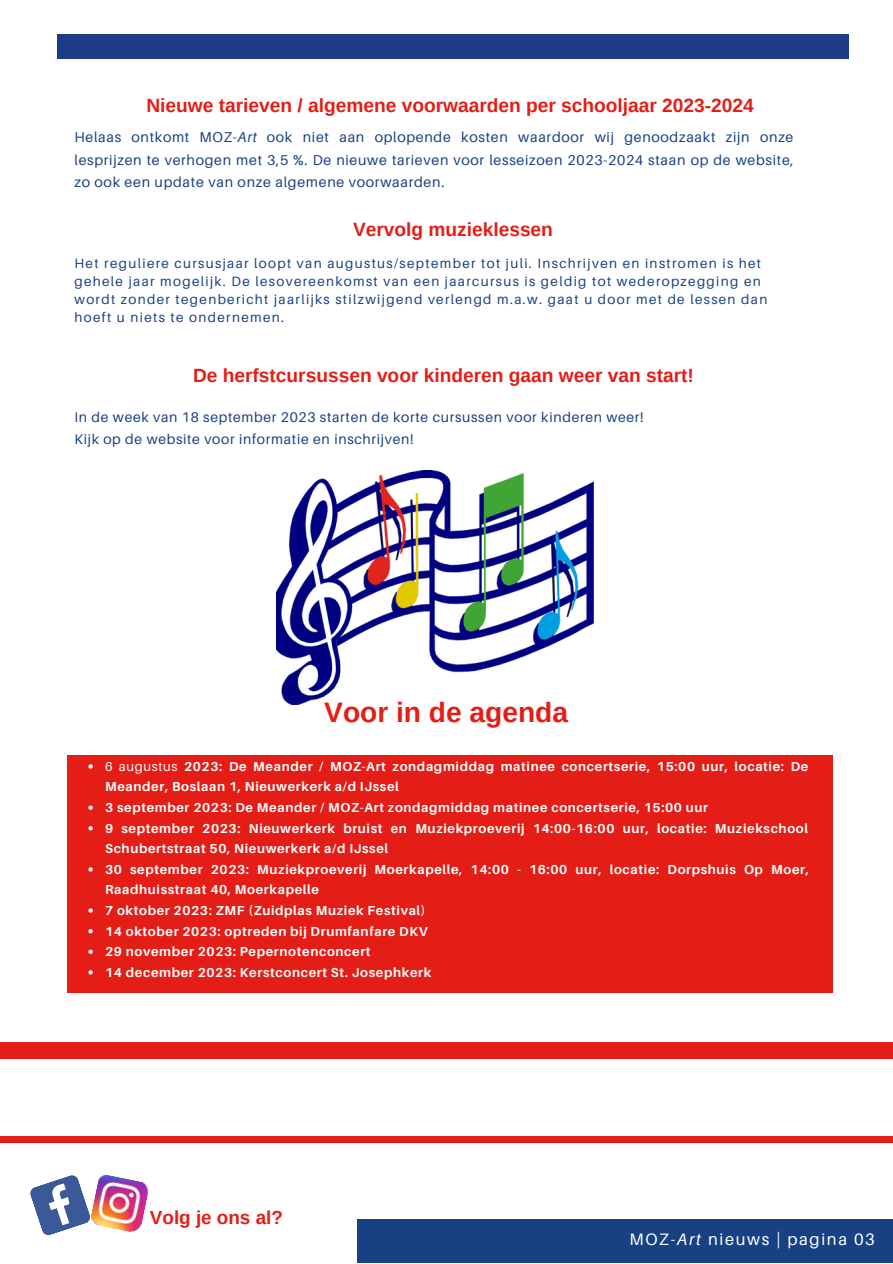
<style>
.page{position:relative;width:893px;height:1264px;background:#fff}
.page>*{position:absolute;margin:0;border:0;box-sizing:border-box;transform-origin:0 0}
.t1{font:700 28.2px "Arimo";color:#e41d16}
.t2{font:700 19.2px "Arimo";color:#e41d16}
.t3{font:700 18.9px "Arimo";color:#e41d16}
.t4{font:16.5px "Aileron";letter-spacing:.1em;color:#fff}
.t5{font:14.25px/22.5px "Aileron";letter-spacing:.05em;color:#184183;text-align:justify}
.t6{font:13.95px "Aileron";letter-spacing:.05em;color:#184183}
.t7{font:13.5px/18px "Aileron";letter-spacing:.1em;color:#184183}
.t8{font:700 13.05px/20.5px "Aileron";letter-spacing:.05em;color:#fff}
.s1{font-style:italic}
.s2{font-weight:400}
</style>
<div class="page">
<div style="left:357px;top:1219px;width:535px;height:43px;background:#184183"></div>
<div style="left:0;top:1136px;width:892px;height:5px;background:#e41d16"></div>
<div style="left:0;top:1042px;width:892px;height:16px;background:#e41d16"></div>
<div style="left:58px;top:35px;width:790px;height:23px;background:#1c3c87"></div>
<div style="left:67px;top:755px;width:765px;height:237px;background:#e41d16"></div>
<svg style="left:30px;top:1175px;width:59px;height:61px"></svg>
<img style="left:89px;top:1174px;width:60px;height:58px">
<img style="left:276px;top:470px;width:318px;height:234px">
<svg style="left:88px;top:764px;width:5px;height:4px"></svg>
<svg style="left:88px;top:805px;width:5px;height:4px"></svg>
<svg style="left:88px;top:826px;width:5px;height:4px"></svg>
<svg style="left:88px;top:867px;width:5px;height:4px"></svg>
<svg style="left:88px;top:908px;width:5px;height:4px"></svg>
<svg style="left:88px;top:929px;width:5px;height:4px"></svg>
<svg style="left:88px;top:949px;width:5px;height:4px"></svg>
<svg style="left:88px;top:970px;width:5px;height:4px"></svg>
<p class="t2" style="left:146px;top:94px;width:609px">Nieuwe tarieven / algemene voorwaarden per schooljaar 2023-2024</p>
<p class="t5" style="left:74px;top:126px;width:720px">Helaas ontkomt MOZ<span class="s1">-Art</span> ook niet aan oplopende kosten waardoor wij genoodzaakt zijn onze lesprijzen te verhogen met 3,5 %. De nieuwe tarieven voor lesseizoen 2023-2024 staan op de website, zo ook een update van onze algemene voorwaarden.</p>
<p class="t2" style="left:353px;top:219px;width:201px">Vervolg muzieklessen</p>
<p class="t7" style="left:74px;top:254px;width:694px">Het reguliere cursusjaar loopt van augustus/september tot juli. Inschrijven en instromen is het gehele jaar mogelijk. De lesovereenkomst van een jaarcursus is geldig tot wederopzegging en wordt zonder tegenbericht jaarlijks stilzwijgend verlengd m.a.w. gaat u door met de lessen dan hoeft u niets te ondernemen.</p>
<p class="t2" style="left:193px;top:364px;width:502px">De herfstcursussen voor kinderen gaan weer van start!</p>
<p class="t6" style="left:74px;top:408px;width:570px">In de week van 18 september 2023 starten de korte cursussen voor kinderen weer!</p>
<p class="t6" style="left:74px;top:430px;width:340px">Kijk op de website voor informatie en inschrijven!</p>
<p class="t1" style="left:324px;top:696px;width:245px">Voor in de agenda</p>
<p class="t8" style="left:105px;top:755px;width:704px"><span class="s2">6 augustus</span> 2023: De Meander / MOZ-Art zondagmiddag matinee concertserie, 15:00 uur, locatie: De<br>Meander, Boslaan 1, Nieuwerkerk a/d IJssel</p>
<p class="t8" style="left:105px;top:797px;width:604px">3 september 2023: De Meander / MOZ-Art zondagmiddag matinee concertserie, 15:00 uur</p>
<p class="t8" style="left:105px;top:817px;width:704px">9 september 2023: Nieuwerkerk bruist en Muziekproeverij 14:00-16:00 uur, locatie: Muziekschool<br>Schubertstraat 50, Nieuwerkerk a/d IJssel</p>
<p class="t8" style="left:105px;top:858px;width:705px">30 september 2023: Muziekproeverij Moerkapelle, 14:00 - 16:00 uur, locatie: Dorpshuis Op Moer,<br>Raadhuisstraat 40, Moerkapelle</p>
<p class="t8" style="left:105px;top:899px;width:322px">7 oktober 2023: ZMF (Zuidplas Muziek Festival)</p>
<p class="t8" style="left:105px;top:920px;width:324px">14 oktober 2023: optreden bij Drumfanfare DKV</p>
<p class="t8" style="left:105px;top:941px;width:267px">29 november 2023: Pepernotenconcert</p>
<p class="t8" style="left:105px;top:961px;width:328px">14 december 2023: Kerstconcert St. Josephkerk</p>
<p class="t3" style="left:150px;top:1206px;width:134px">Volg je ons al?</p>
<p class="t4" style="left:629px;top:1229px;width:247px">MOZ<span class="s1">-Art</span> nieuws | pagina 03</p>
</div>
